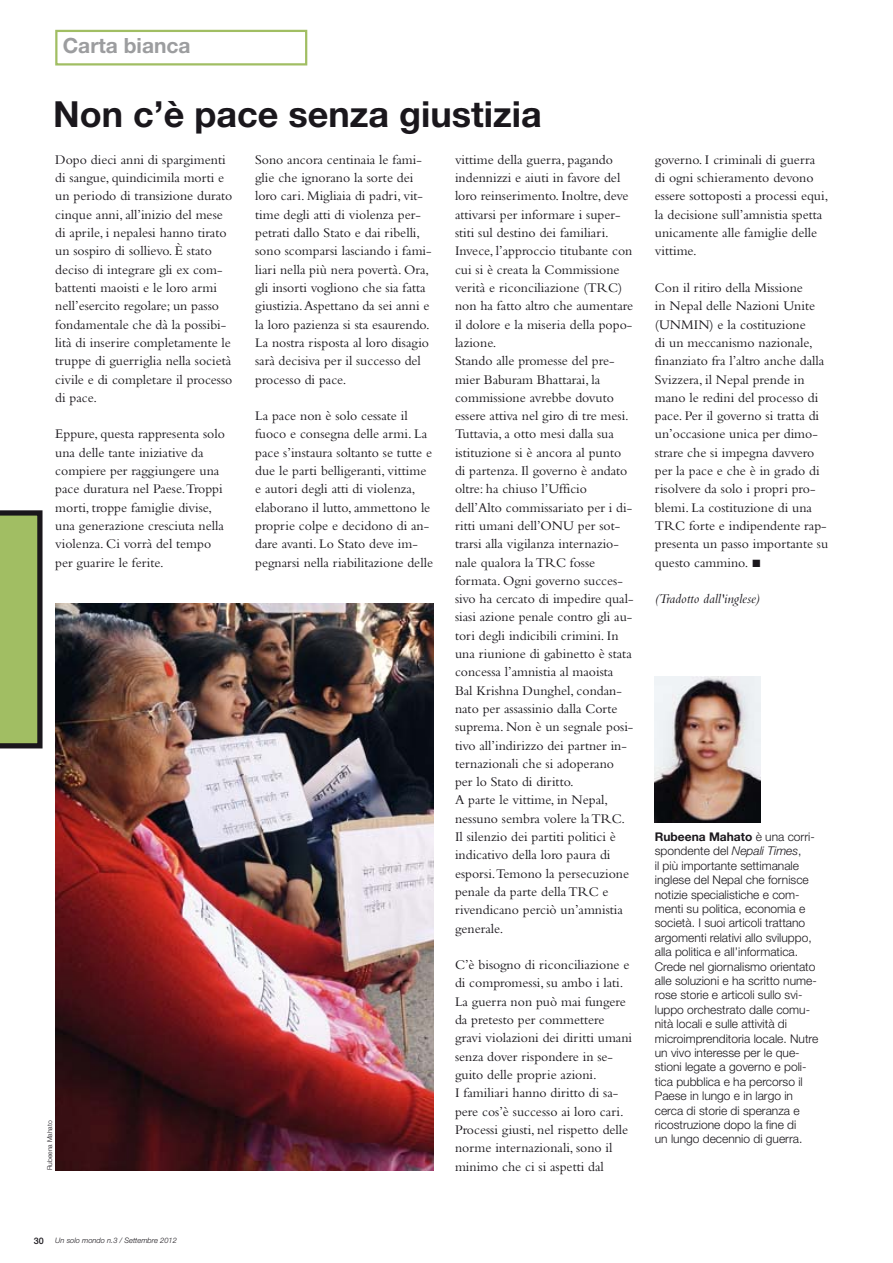
<style>
.page{position:relative;width:893px;height:1263px;background:#fff}
.page>*{position:absolute;margin:0;border:0;box-sizing:border-box;transform-origin:0 0}
.t1{font:700 36px "Helvetica Neue";color:#1a171c}
.t2{font:700 21px "Helvetica Neue";color:#9c9d9f}
.t3{font:13.8px/18.3px "Bembo";color:#1a171c}
.t4{font:italic 13.8px "Bembo";color:#1a171c}
.t5{font:300 12px/14.4px "Helvetica Neue";color:#1a171c}
.t6{font:500 9px "Helvetica Neue";color:#1a171c}
.t7{font:italic 300 7.5px "Helvetica Neue";color:#1a171c}
.t8{font:300 6.75px "Helvetica Neue";color:#1a171c}
.s1{font-weight:700}
.s2{font-style:italic}
</style>
<div class="page">
<div style="left:55px;top:30px;width:252px;height:36px;border:2px solid #a1be63"></div>
<img style="left:55px;top:603px;width:379px;height:567px">
<img style="left:655px;top:676px;width:105px;height:146px">
<svg style="left:0;top:510px;width:43px;height:238px;background:#8ca459"></svg>
<h2 class="t2" style="left:63px;top:38px;width:129px">Carta bianca</h2>
<h1 class="t1" style="left:53px;top:101px;width:490px">Non c’è pace senza giustizia</h1>
<p class="t3" style="left:255px;top:152px;width:178px">Sono ancora centinaia le fami&shy;glie che ignorano la sorte dei loro cari. Migliaia di padri, vit&shy;time degli atti di violenza per&shy;petrati dallo Stato e dai ribelli, sono scomparsi lasciando i fami&shy;liari nella più nera povertà. Ora, gli insorti vogliono che sia fatta giustizia. Aspettano da sei anni e la loro pazienza si sta esaurendo.<br>La nostra risposta al loro disagio sarà decisiva per il successo del processo di pace.</p>
<p class="t3" style="left:255px;top:408px;width:179px">La pace non è solo cessate il fuoco e consegna delle armi. La pace s’instaura soltanto se tutte e due le parti belligeranti, vittime e autori degli atti di violenza, elaborano il lutto, ammettono le proprie colpe e decidono di an&shy;dare avanti. Lo Stato deve im&shy;pegnarsi nella riabilitazione delle</p>
<p class="t3" style="left:55px;top:152px;width:179px">Dopo dieci anni di spargimenti di sangue, quindicimila morti e un periodo di transizione durato cinque anni, all’inizio del mese di aprile, i nepalesi hanno tirato un sospiro di sollievo. È stato deciso di integrare gli ex com&shy;battenti maoisti e le loro armi nell’esercito regolare; un passo fondamentale che dà la possibi&shy;lità di inserire completamente le truppe di guerriglia nella società civile e di completare il processo di pace.</p>
<p class="t3" style="left:55px;top:426px;width:171px">Eppure, questa rappresenta solo una delle tante iniziative da compiere per raggiungere una pace duratura nel Paese.Troppi morti, troppe famiglie divise, una generazione cresciuta nella violenza. Ci vorrà del tempo per guarire le ferite.</p>
<p class="t3" style="left:455px;top:152px;width:180px">vittime della guerra, pagando indennizzi e aiuti in favore del loro reinserimento. Inoltre, deve attivarsi per informare i super&shy;stiti sul destino dei familiari.<br>Invece, l’approccio titubante con cui si è creata la Commissione verità e riconciliazione (TRC) non ha fatto altro che aumentare il dolore e la miseria della popo&shy;lazione.<br>Stando alle promesse del pre&shy;mier Baburam Bhattarai, la commissione avrebbe dovuto essere attiva nel giro di tre mesi.<br>Tuttavia, a otto mesi dalla sua istituzione si è ancora al punto di partenza. Il governo è andato oltre: ha chiuso l’Ufficio dell’Alto commissariato per i di&shy;ritti umani dell’ONU per sot&shy;trarsi alla vigilanza internazio&shy;nale qualora la TRC fosse formata. Ogni governo succes&shy;sivo ha cercato di impedire qual&shy;siasi azione penale contro gli au&shy;tori degli indicibili crimini. In una riunione di gabinetto è stata concessa l’amnistia al maoista<br>Bal Krishna Dunghel, condan&shy;nato per assassinio dalla Corte suprema. Non è un segnale posi&shy;tivo all’indirizzo dei partner in&shy;ternazionali che si adoperano per lo Stato di diritto.<br>A parte le vittime, in Nepal, nessuno sembra volere la TRC.<br>Il silenzio dei partiti politici è indicativo della loro paura di esporsi.Temono la persecuzione penale da parte della TRC e rivendicano perciò un’amnistia generale.</p>
<p class="t3" style="left:455px;top:957px;width:179px">C’è bisogno di riconciliazione e di compromessi, su ambo i lati.<br>La guerra non può mai fungere da pretesto per commettere gravi violazioni dei diritti umani senza dover rispondere in se&shy;guito delle proprie azioni.<br>I familiari hanno diritto di sa&shy;pere cos’è successo ai loro cari.<br>Processi giusti, nel rispetto delle norme internazionali, sono il minimo che ci si aspetti dal</p>
<p class="t8" style="left:47px;top:1170px;width:52px;rotate:-90deg">Rubeena Mahato</p>
<p class="t3" style="left:655px;top:152px;width:175px">governo. I criminali di guerra di ogni schieramento devono essere sottoposti a processi equi, la decisione sull’amnistia spetta unicamente alle famiglie delle vittime.</p>
<p class="t3" style="left:655px;top:280px;width:175px">Con il ritiro della Missione<br>in Nepal delle Nazioni Unite (UNMIN) e la costituzione<br>di un meccanismo nazionale, finanziato fra l’altro anche dalla<br>Svizzera, il Nepal prende in mano le redini del processo di pace. Per il governo si tratta di un’occasione unica per dimo&shy;strare che si impegna davvero per la pace e che è in grado di risolvere da solo i propri pro&shy;blemi. La costituzione di una<br>TRC forte e indipendente rap&shy;presenta un passo importante su questo cammino. ■</p>
<p class="t4" style="left:655px;top:594px;width:106px">(Tradotto dall'inglese)</p>
<p class="t5" style="left:655px;top:831px;width:165px"><span class="s1">Rubeena Mahato</span> è una corri&shy;spondente del <span class="s2">Nepali Times</span>,<br>il più importante settimanale inglese del Nepal che fornisce notizie specialistiche e com&shy;menti su politica, economia e società. I suoi articoli trattano argomenti relativi allo sviluppo, alla politica e all’informatica.<br>Crede nel giornalismo orientato alle soluzioni e ha scritto nume&shy;rose storie e articoli sullo svi&shy;luppo orchestrato dalle comu&shy;nità locali e sulle attività di microimprenditoria locale. Nutre un vivo interesse per le que&shy;stioni legate a governo e poli&shy;tica pubblica e ha percorso il<br>Paese in lungo e in largo in cerca di storie di speranza e ricostruzione dopo la fine di<br>un lungo decennio di guerra.</p>
<p class="t6" style="left:34px;top:1237px;width:12px">30</p>
<p class="t7" style="left:55px;top:1238px;width:123px">Un solo mondo n.3 / Settembre 2012</p>
</div>
